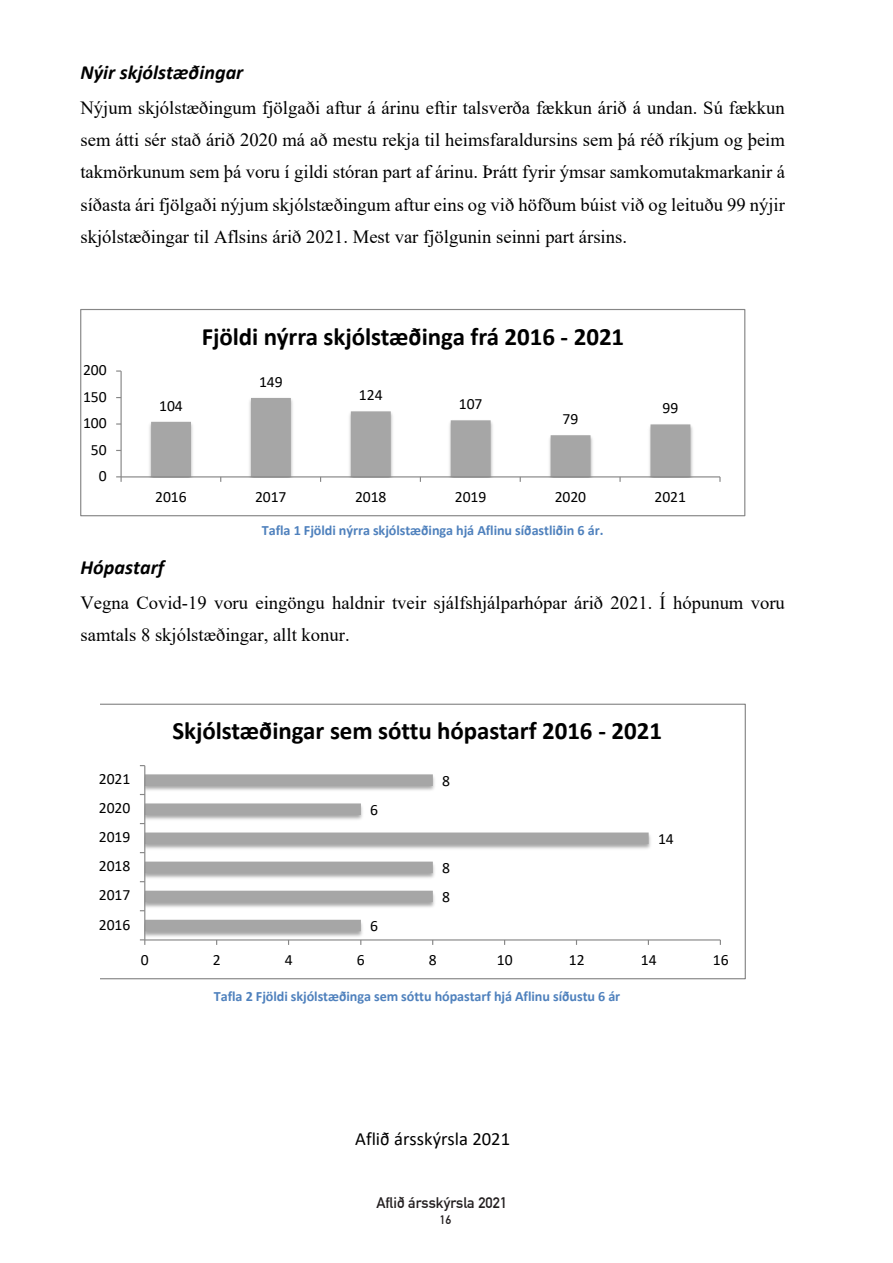
<style>
.page{position:relative;width:893px;height:1263px;background:#fff}
.page>*{position:absolute;margin:0;border:0;box-sizing:border-box;transform-origin:0 0}
.t1{font:700 24.9px "Calibri";letter-spacing:-.005em;color:#000}
.t2{font:italic 700 20.1px "Calibri";color:#000}
.t3{font:18.6px/32.1px "Times New Roman";color:#000;text-align:justify}
.t4{font:18.6px "Calibri";color:#000}
.t5{font:15.6px "Calibri";letter-spacing:-.005em;color:#000}
.t6{font:700 15px "DIN Alternate";color:#231f20}
.t7{font:700 14.1px "Calibri";letter-spacing:-.005em;color:#4f81bd}
.t8{font:700 12px "DIN Alternate";color:#231f20}
</style>
<div class="page">
<hr style="left:121px;top:371px;width:1px;height:106px;background:#868686">
<hr style="left:121px;top:476px;width:599px;height:1px;background:#868686">
<svg style="left:116px;top:476px;width:6px;height:6px"></svg>
<svg style="left:151px;top:398px;width:539px;height:84px"></svg>
<div style="left:80px;top:309px;width:665px;height:207px;border:1px solid #868686"></div>
<svg style="left:100px;top:704px;width:646px;height:275px"></svg>
<p class="t2" style="left:80px;top:58px;width:164px">Nýir skjólstæðingar</p>
<p class="t3" style="left:80px;top:91px;width:706px">Nýjum skjólstæðingum fjölgaði aftur á árinu eftir talsverða fækkun árið á undan. Sú fækkun sem átti sér stað árið 2020 má að mestu rekja til heimsfaraldursins sem þá réð ríkjum og þeim takmörkunum sem þá voru í gildi stóran part af árinu. Þrátt fyrir ýmsar samkomutakmarkanir á síðasta ári fjölgaði nýjum skjólstæðingum aftur eins og við höfðum búist við og leituðu 99 nýjir skjólstæðingar til Aflsins árið 2021. Mest var fjölgunin seinni part ársins.</p>
<p class="t5" style="left:83px;top:359px;width:25px">200</p>
<p class="t5" style="left:83px;top:386px;width:25px">150</p>
<p class="t5" style="left:83px;top:412px;width:25px">100</p>
<p class="t5" style="left:91px;top:439px;width:17px">50</p>
<p class="t5" style="left:99px;top:465px;width:9px">0</p>
<h1 class="t1" style="left:202px;top:319px;width:424px">Fjöldi nýrra skjólstæðinga frá 2016 - 2021</h1>
<p class="t5" style="left:159px;top:395px;width:25px">104</p>
<p class="t5" style="left:259px;top:371px;width:25px">149</p>
<p class="t5" style="left:359px;top:384px;width:25px">124</p>
<p class="t5" style="left:459px;top:393px;width:25px">107</p>
<p class="t5" style="left:563px;top:408px;width:17px">79</p>
<p class="t5" style="left:662px;top:397px;width:17px">99</p>
<p class="t5" style="left:155px;top:486px;width:33px">2016</p>
<p class="t5" style="left:255px;top:486px;width:33px">2017</p>
<p class="t5" style="left:355px;top:486px;width:33px">2018</p>
<p class="t5" style="left:455px;top:486px;width:33px">2019</p>
<p class="t5" style="left:555px;top:486px;width:33px">2020</p>
<p class="t5" style="left:655px;top:486px;width:33px">2021</p>
<p class="t7" style="left:262px;top:520px;width:343px">Tafla 1 Fjöldi nýrra skjólstæðinga hjá Aflinu síðastliðin 6 ár.</p>
<p class="t2" style="left:80px;top:553px;width:85px">Hópastarf</p>
<p class="t3" style="left:80px;top:586px;width:706px">Vegna Covid-19 voru eingöngu haldnir tveir sjálfshjálparhópar árið 2021. Í hópunum voru samtals 8 skjólstæðingar, allt konur.</p>
<h1 class="t1" style="left:172px;top:713px;width:491px">Skjólstæðingar sem sóttu hópastarf 2016 - 2021</h1>
<p class="t5" style="left:99px;top:768px;width:33px">2021</p>
<p class="t5" style="left:442px;top:770px;width:9px">8</p>
<p class="t5" style="left:99px;top:797px;width:33px">2020</p>
<p class="t5" style="left:370px;top:799px;width:9px">6</p>
<p class="t5" style="left:99px;top:826px;width:33px">2019</p>
<p class="t5" style="left:658px;top:828px;width:17px">14</p>
<p class="t5" style="left:99px;top:855px;width:33px">2018</p>
<p class="t5" style="left:442px;top:857px;width:9px">8</p>
<p class="t5" style="left:99px;top:884px;width:33px">2017</p>
<p class="t5" style="left:442px;top:886px;width:9px">8</p>
<p class="t5" style="left:99px;top:913px;width:33px">2016</p>
<p class="t5" style="left:370px;top:915px;width:9px">6</p>
<p class="t5" style="left:141px;top:949px;width:9px">0</p>
<p class="t5" style="left:213px;top:949px;width:9px">2</p>
<p class="t5" style="left:285px;top:949px;width:9px">4</p>
<p class="t5" style="left:357px;top:949px;width:9px">6</p>
<p class="t5" style="left:429px;top:949px;width:9px">8</p>
<p class="t5" style="left:497px;top:949px;width:17px">10</p>
<p class="t5" style="left:569px;top:949px;width:17px">12</p>
<p class="t5" style="left:641px;top:949px;width:17px">14</p>
<p class="t5" style="left:713px;top:949px;width:17px">16</p>
<p class="t7" style="left:214px;top:986px;width:408px">Tafla 2 Fjöldi skjólstæðinga sem sóttu hópastarf hjá Aflinu síðustu 6 ár</p>
<p class="t4" style="left:355px;top:1126px;width:156px">Aflið ársskýrsla 2021</p>
<p class="t6" style="left:376px;top:1191px;width:132px">Aflið ársskýrsla 2021</p>
<p class="t8" style="left:440px;top:1211px;width:13px">16</p>
</div>
